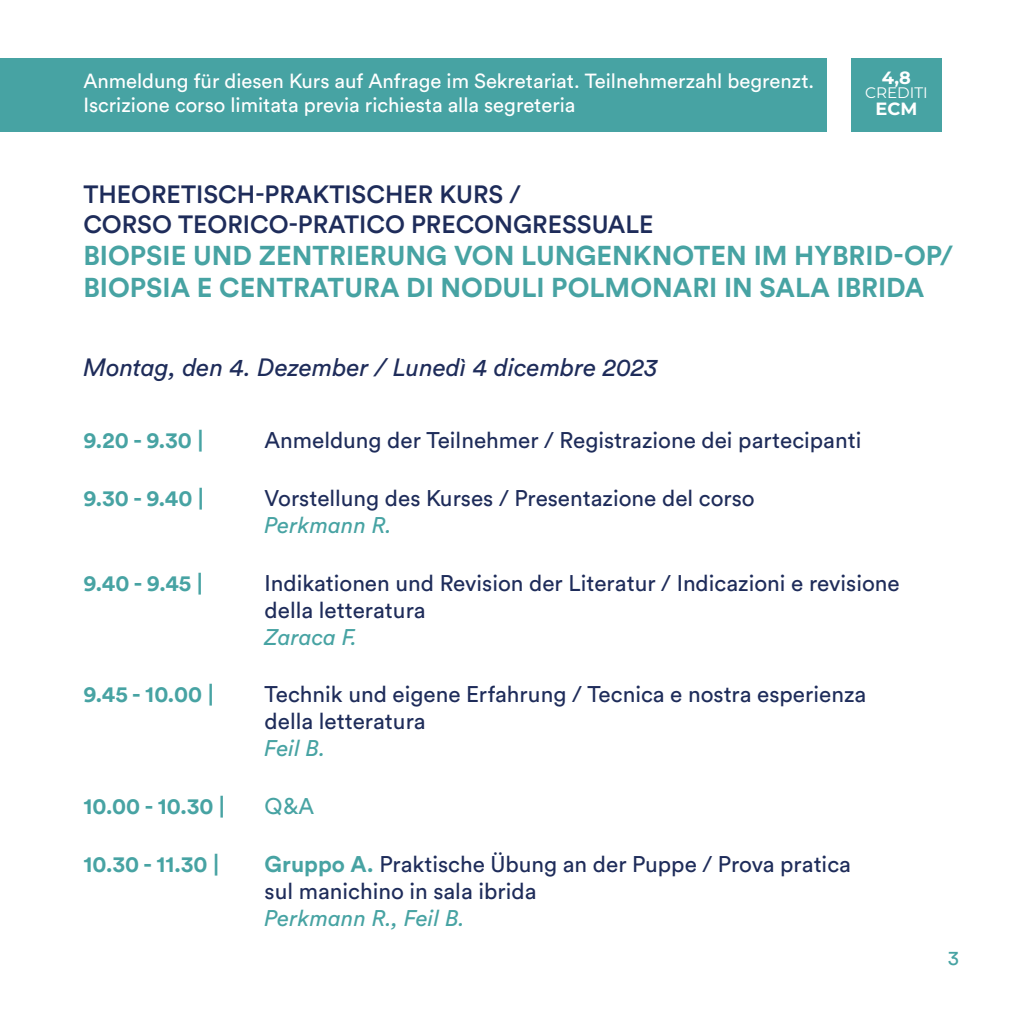
<style>
.page{position:relative;width:1021px;height:1021px;background:#fff}
.page>*{position:absolute;margin:0;border:0;box-sizing:border-box;transform-origin:0 0}
.t1{font:700 27px/32.4px "Circular Std";color:#47a3a3}
.t2{font:500 24.75px/29.7px "Circular Std";color:#1e2c5a}
.t3{font:italic 24.75px "Circular Std";color:#1e2c5a}
.t4{font:22.5px/27px "Circular Std";color:#1e2c5a}
.t5{font:700 22.5px "Circular Std";color:#47a3a3}
.t6{font:italic 22.5px "Circular Std";color:#47a3a3}
.t7{font:22.5px "Circular Std";color:#47a3a3}
.t8{font:20.25px/24.3px "Circular Std";color:#fff}
.t9{font:20.25px "Circular Std";color:#47a3a3}
.t10{font:700 17.78px "Montserrat";color:#fff}
.t11{font:15.3px "Montserrat";color:#fff}
.s1{font-weight:700;color:#47a3a3}
</style>
<div class="page">
<div style="left:0;top:58px;width:826px;height:73px;background:#47a3a3"></div>
<div style="left:850px;top:58px;width:91px;height:73px;background:#47a3a3"></div>
<p class="t8" style="left:83px;top:68px;width:732px">Anmeldung für diesen Kurs auf Anfrage im Sekretariat. Teilnehmerzahl begrenzt.<br>Iscrizione corso limitata previa richiesta alla segreteria</p>
<p class="t10" style="left:881px;top:66px;width:31px">4,8</p>
<p class="t11" style="left:865px;top:83px;width:64px">CREDITI</p>
<p class="t10" style="left:875px;top:96px;width:43px">ECM</p>
<p class="t2" style="left:83px;top:179px;width:571px">THEORETISCH-PRAKTISCHER KURS /<br>CORSO TEORICO-PRATICO PRECONGRESSUALE</p>
<p class="t1" style="left:83px;top:239px;width:871px">BIOPSIE UND ZENTRIERUNG VON LUNGENKNOTEN IM HYBRID-OP/<br>BIOPSIA E CENTRATURA DI NODULI POLMONARI IN SALA IBRIDA</p>
<p class="t3" style="left:83px;top:352px;width:576px">Montag, den 4. Dezember / Lunedì 4 dicembre 2023</p>
<p class="t5" style="left:83px;top:425px;width:122px">9.20 - 9.30 |</p>
<p class="t4" style="left:264px;top:426px;width:598px">Anmeldung der Teilnehmer / Registrazione dei partecipanti</p>
<p class="t5" style="left:83px;top:483px;width:122px">9.30 - 9.40 |</p>
<p class="t4" style="left:264px;top:484px;width:491px">Vorstellung des Kurses / Presentazione del corso</p>
<p class="t6" style="left:264px;top:511px;width:129px">Perkmann R.</p>
<p class="t5" style="left:83px;top:568px;width:121px">9.40 - 9.45 |</p>
<p class="t4" style="left:264px;top:569px;width:636px">Indikationen und Revision der Literatur / Indicazioni e revisione della letteratura</p>
<p class="t6" style="left:264px;top:623px;width:94px">Zaraca F.</p>
<p class="t5" style="left:83px;top:679px;width:132px">9.45 - 10.00 |</p>
<p class="t4" style="left:264px;top:680px;width:603px">Technik und eigene Erfahrung / Tecnica e nostra esperienza della letteratura</p>
<p class="t6" style="left:264px;top:734px;width:62px">Feil B.</p>
<p class="t5" style="left:83px;top:791px;width:143px">10.00 - 10.30 |</p>
<p class="t7" style="left:264px;top:792px;width:51px">Q&amp;A</p>
<p class="t5" style="left:83px;top:850px;width:137px">10.30 - 11.30 |</p>
<p class="t4" style="left:264px;top:850px;width:588px"><span class="s1">Gruppo A.</span> Praktische Übung an der Puppe / Prova pratica sul manichino in sala ibrida</p>
<p class="t6" style="left:264px;top:904px;width:202px">Perkmann R., Feil B.</p>
<p class="t9" style="left:947px;top:945px;width:13px">3</p>
</div>
